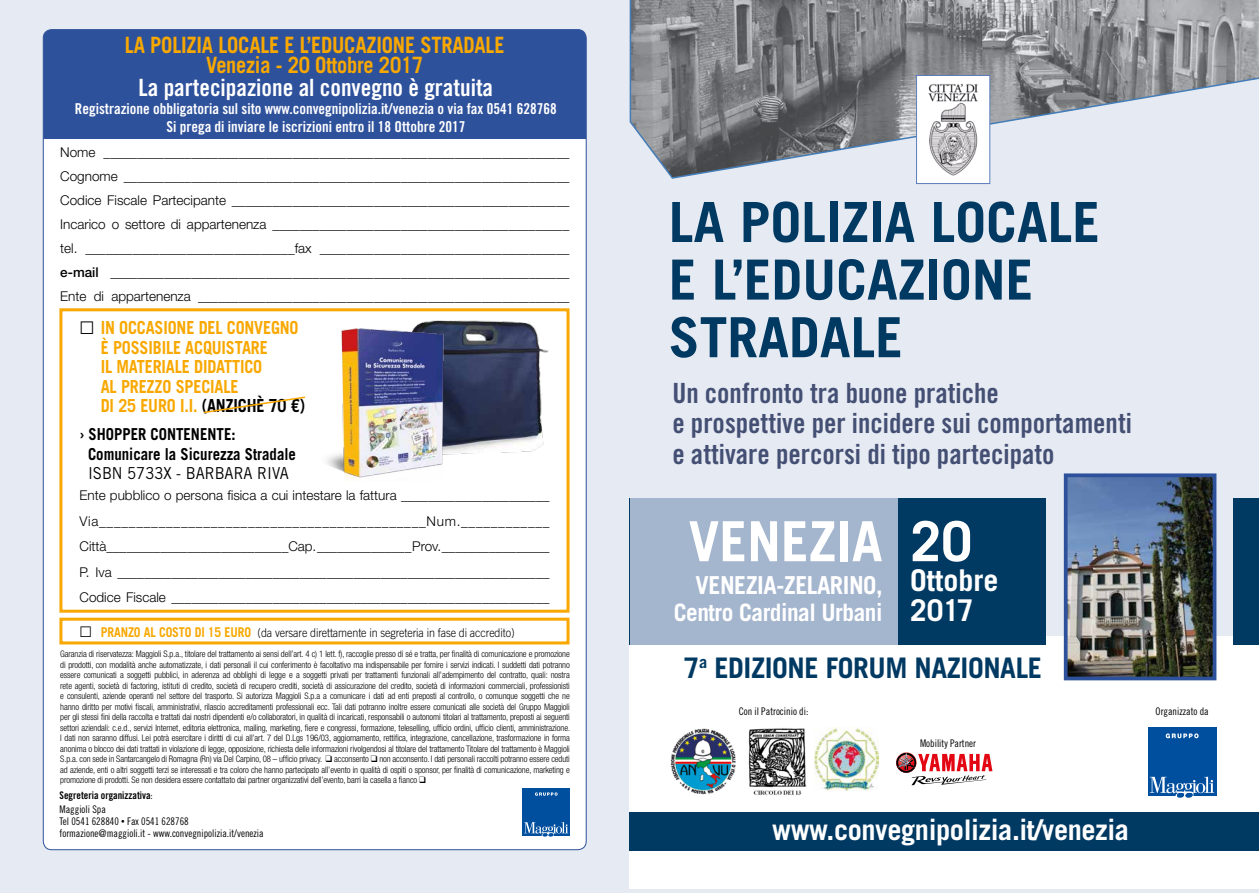
<style>
.page{position:relative;width:1259px;height:893px;background:#e6eaf2}
.page>*{position:absolute;margin:0;border:0;box-sizing:border-box;transform-origin:0 0}
.t1{font:700 55.35px/57.6px "Trade Gothic LT Std";color:#003962}
.t2{font:700 55.35px "Trade Gothic LT Std";color:#fff}
.t3{font:700 30px/30px "Trade Gothic LT Std";color:#fff}
.t4{font:700 28.35px "Trade Gothic LT Std";letter-spacing:-.015em;color:#fff}
.t5{font:700 28.35px "Trade Gothic LT Std";letter-spacing:-.015em;color:#003962}
.t6{font:27.9px/30.6px "Trade Gothic LT Std Bd Cn 20";color:#444f74}
.t7{font:700 24.75px "Trade Gothic LT Std";letter-spacing:-.02em;color:#fff}
.t8{font:700 24px "Trade Gothic LT Std";letter-spacing:-.02em;color:#fff}
.t9{font:23.85px "Trade Gothic LT Std Bd Cn 20";color:#fff}
.t10{font:700 22.5px/19.5px "Trade Gothic LT Std";letter-spacing:-.01em;color:#f8a800;text-align:center;scale:.9 1}
.t11{font:700 18px/19.5px "Trade Gothic LT Std";letter-spacing:-.01em;color:#f8a800;scale:.9 1}
.t12{font:700 16.5px/19.5px "Trade Gothic LT Std";color:#000;scale:.9 1}
.t13{font:16.5px "Trade Gothic LT Std";color:#000;scale:.9 1}
.t14{font:15px/18px "Trade Gothic LT Std Bd Cn 20";color:#fff;text-align:center}
.t15{font:300 13.5px/24px "Helvetica Neue LT Std";color:#000;text-align:justify}
.t16{font:300 12px "Trade Gothic LT Std";letter-spacing:-.01em;color:#000;scale:.9 1}
.t17{font:10.5px/12px "Trade Gothic LT Std Cn 18";color:#000}
.t18{font:10.5px "Trade Gothic LT Std Bd Cn 20";color:#000}
.t19{font:300 condensed 9px/10.5px "Helvetica Neue LT Std";letter-spacing:-.01em;color:#000;text-align:justify}
.s1{font-weight:500}
.s2{color:#000}
.s3{font-weight:700;font-size:13.5px;color:#f8a800}
.s4{font-family:"Trade Gothic LT Std Cn 18"}
.s5{font-size:7.5px}
.s6{font-size:24px}
</style>
<div class="page">
<svg style="left:629px;top:0;width:630px;height:180px"></svg>
<div style="left:629px;top:636px;width:630px;height:253px;background:#fff"></div>
<div style="left:43px;top:30px;width:543px;height:820px;background:#fff;border-radius:9px"></div>
<div style="left:43px;top:30px;width:543px;height:109px;background:#2e519b"></div>
<div style="left:523px;top:788px;width:47px;height:47px;background:#004f9f"></div>
<svg style="left:535px;top:792px;width:22px;height:4px"></svg>
<svg style="left:524px;top:822px;width:44px;height:15px"></svg>
<img style="left:1068px;top:478px;width:143px;height:197px">
<div style="left:1063px;top:473px;width:153px;height:207px;border:4px solid #2e519b"></div>
<div style="left:629px;top:498px;width:417px;height:146px;background:#003962"></div>
<div style="left:629px;top:498px;width:268px;height:146px;background:#a4b5ce"></div>
<div style="left:1234px;top:498px;width:25px;height:146px;background:#003962"></div>
<div style="left:629px;top:811px;width:630px;height:39px;background:#003962"></div>
<div style="left:1148px;top:727px;width:68px;height:69px;background:#004f9f"></div>
<svg style="left:1165px;top:733px;width:33px;height:5px"></svg>
<svg style="left:1150px;top:777px;width:64px;height:21px"></svg>
<div style="left:916px;top:75px;width:73px;height:109px;background:#fff"></div>
<img style="left:928px;top:83px;width:50px;height:93px">
<div style="left:916px;top:75px;width:74px;height:109px;border:1px solid #5b7bbc"></div>
<img style="left:670px;top:728px;width:66px;height:67px">
<img style="left:748px;top:728px;width:59px;height:67px">
<img style="left:815px;top:727px;width:63px;height:64px">
<svg style="left:896px;top:753px;width:96px;height:32px"></svg>
<div style="left:59px;top:308px;width:510px;height:305px;border:3px solid #f8a800"></div>
<div style="left:59px;top:618px;width:510px;height:26px;border:3px solid #f8a800"></div>
<img style="left:462px;top:320px;width:87px;height:134px">
<img style="left:326px;top:320px;width:136px;height:159px">
<svg style="left:203px;top:396px;width:102px;height:18px"></svg>
<h3 class="t10" style="left:125px;top:35px;width:423px">LA POLIZIA LOCALE E L’EDUCAZIONE STRADALE<br>Venezia - 20 Ottobre 2017</h3>
<h3 class="t9" style="left:138px;top:73px;width:356px">La partecipazione al convegno è gratuita</h3>
<h3 class="t14" style="left:75px;top:99px;width:483px">Registrazione obbligatoria sul sito www.convegnipolizia.it/venezia o via fax 0541 628768<br>Si prega di inviare le iscrizioni entro il 18 Ottobre 2017</h3>
<p class="t15" style="left:60px;top:139px;width:511px">Nome _____________________________________________________________________ Cognome __________________________________________________________________ Codice Fiscale Partecipante __________________________________________________ Incarico o settore di appartenenza ____________________________________________ tel. _______________________________fax _____________________________________ <span class="s1">e-mail</span> ____________________________________________________________________ Ente di appartenenza _______________________________________________________</p>
<h3 class="t11" style="left:101px;top:318px;width:228px;text-indent:-21px"><span class="s2">◽</span> IN OCCASIONE DEL CONVEGNO<br>È POSSIBILE ACQUISTARE<br>IL MATERIALE DIDATTICO<br>AL PREZZO SPECIALE<br>DI 25 EURO I.I. <span class="s2">(ANZICHÈ 70 €)</span></h3>
<h3 class="t12" style="left:88px;top:424px;width:233px;text-indent:-9px">› SHOPPER CONTENENTE:<br>Comunicare la Sicurezza Stradale</h3>
<h3 class="t13" style="left:88px;top:463px;width:225px">ISBN 5733X - BARBARA RIVA</h3>
<p class="t15" style="left:80px;top:482px;width:472px;line-height:25.5px">Ente pubblico o persona fisica a cui intestare la fattura ______________________ Via____________________________________________Num.____________ Città___________________________Cap. ______________ Prov. ________________ P. Iva ________________________________________________________________ Codice Fiscale ________________________________________________________</p>
<h3 class="t16" style="left:80px;top:625px;width:485px">◽ <span class="s3">PRANZO AL COSTO DI 15 EURO</span> (da versare direttamente in segreteria in fase di accredito)</h3>
<p class="t19" style="left:60px;top:649px;width:511px">Garanzia di riservatezza: Maggioli S.p.a., titolare del trattamento ai sensi dell’art. 4 c) 1 lett. f), raccoglie presso di sé e tratta, per finalità di comunicazione e promozione di prodotti, con modalità anche automatizzate, i dati personali il cui conferimento è facoltativo ma indispensabile per fornire i servizi indicati. I suddetti dati potranno essere comunicati a soggetti pubblici, in aderenza ad obblighi di legge e a soggetti privati per trattamenti funzionali all’adempimento del contratto, quali: nostra rete agenti, società di factoring, istituti di credito, società di recupero crediti, società di assicurazione del credito, società di informazioni commerciali, professionisti e consulenti, aziende operanti nel settore del trasporto. Si autorizza Maggioli S.p.a a comunicare i dati ad enti preposti al controllo, o comunque soggetti che ne hanno diritto per motivi fiscali, amministrativi, rilascio accreditamenti professionali ecc. Tali dati potranno inoltre essere comunicati alle società del Gruppo Maggioli per gli stessi fini della raccolta e trattati dai nostri dipendenti e/o collaboratori, in qualità di incaricati, responsabili o autonomi titolari al trattamento, preposti ai seguenti settori aziendali: c.e.d., servizi Internet, editoria elettronica, mailing, marketing, fiere e congressi, formazione, teleselling, ufficio ordini, ufficio clienti, amministrazione.<br>I dati non saranno diffusi. Lei potrà esercitare i diritti di cui all’art. 7 del D.Lgs 196/03, aggiornamento, rettifica, integrazione, cancellazione, trasformazione in forma anonima o blocco dei dati trattati in violazione di legge, opposizione, richiesta delle informazioni rivolgendosi al titolare del trattamento Titolare del trattamento è Maggioli S.p.a. con sede in Santarcangelo di Romagna (Rn) via Del Carpino, 08 – ufficio privacy. ❑ acconsento ❑ non acconsento. I dati personali raccolti potranno essere ceduti ad aziende, enti o altri soggetti terzi se interessati e tra coloro che hanno partecipato all’evento in qualità di ospiti o sponsor, per finalità di comunicazione, marketing e promozione di prodotti. Se non desidera essere contattato dai partner organizzativi dell’evento, barri la casella a fianco ❑</p>
<p class="t18" style="left:60px;top:789px;width:95px">Segreteria organizzativa<span class="s4">:</span></p>
<p class="t17" style="left:60px;top:803px;width:206px">Maggioli Spa<br>Tel 0541 628840 <span class="s5">•</span> Fax 0541 628768 formazione@maggioli.it - www.convegnipolizia.it/venezia</p>
<h1 class="t1" style="left:669px;top:193px;width:433px">LA POLIZIA LOCALE<br>E L’EDUCAZIONE<br>STRADALE</h1>
<h3 class="t6" style="left:672px;top:377px;width:461px">Un confronto tra buone pratiche<br>e prospettive per incidere sui comportamenti e attivare percorsi di tipo partecipato</h3>
<h1 class="t2" style="left:910px;top:507px;width:63px">20</h1>
<h2 class="t3" style="left:910px;top:565px;width:90px">Ottobre<br>2017</h2>
<h1 class="t2" style="left:688px;top:507px;width:195px">VENEZIA</h1>
<h3 class="t7" style="left:695px;top:570px;width:188px">VENEZIA-ZELARINO<span class="s6">,</span></h3>
<h3 class="t8" style="left:673px;top:598px;width:210px">Centro Cardinal Urbani</h3>
<h3 class="t5" style="left:684px;top:650px;width:360px">7<sup>a</sup> EDIZIONE FORUM NAZIONALE</h3>
<p class="t17" style="left:738px;top:705px;width:71px">Con il Patrocinio di:</p>
<p class="t17" style="left:1155px;top:705px;width:55px">Organizzato da</p>
<p class="t17" style="left:920px;top:737px;width:57px">Mobility Partner</p>
<h3 class="t4" style="left:772px;top:813px;width:358px">www.convegnipolizia.it/venezia</h3>
</div>
